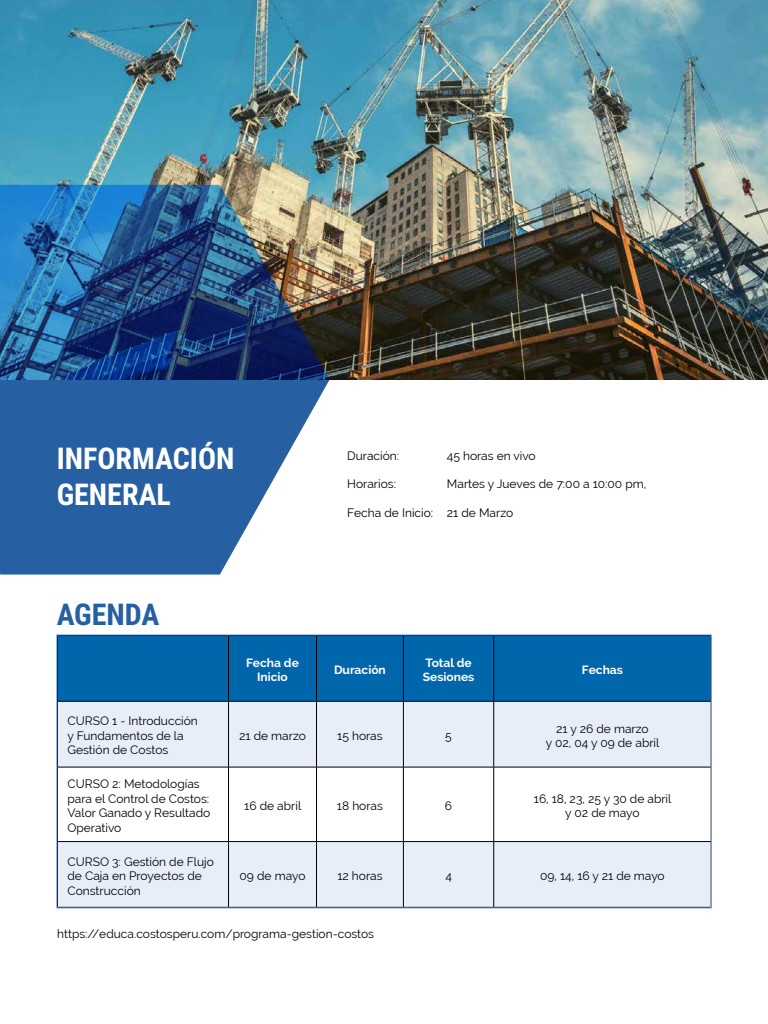
<style>
.page{position:relative;width:768px;height:1024px;background:#fff}
.page>*{position:absolute;margin:0;border:0;box-sizing:border-box;transform-origin:0 0}
.t1{font:700 30px/36px "Roboto Condensed";color:#fff}
.t2{font:700 30px "Roboto Condensed";color:#265fa2}
.t3{font:12px/14.4px "Raleway";color:#000}
.t4{font:700 12px/14.4px "Raleway";color:#fff;text-align:center}
</style>
<div class="page">
<img style="left:0;top:0;width:768px;height:380px">
<div style="left:58px;top:636px;width:652px;height:65px;background:#0066ab"></div>
<svg style="left:58px;top:702px;width:652px;height:205px;fill:#e8eef9"></svg>
<hr style="left:228px;top:636px;width:1px;height:65px;background:#000">
<hr style="left:316px;top:636px;width:1px;height:65px;background:#000">
<hr style="left:403px;top:636px;width:1px;height:65px;background:#000">
<hr style="left:493px;top:636px;width:1px;height:65px;background:#000">
<hr style="left:57px;top:701px;width:172px;height:1px;background:#000">
<hr style="left:229px;top:701px;width:88px;height:1px;background:#000">
<hr style="left:228px;top:702px;width:1px;height:65px;background:#000">
<hr style="left:317px;top:701px;width:86px;height:1px;background:#000">
<hr style="left:316px;top:702px;width:1px;height:65px;background:#000">
<hr style="left:403px;top:701px;width:91px;height:1px;background:#000">
<hr style="left:403px;top:702px;width:1px;height:65px;background:#000">
<hr style="left:494px;top:701px;width:217px;height:1px;background:#000">
<hr style="left:493px;top:702px;width:1px;height:65px;background:#000">
<hr style="left:57px;top:767px;width:172px;height:1px;background:#000">
<hr style="left:229px;top:767px;width:88px;height:1px;background:#000">
<hr style="left:228px;top:767px;width:1px;height:74px;background:#000">
<hr style="left:317px;top:767px;width:86px;height:1px;background:#000">
<hr style="left:316px;top:767px;width:1px;height:74px;background:#000">
<hr style="left:403px;top:767px;width:91px;height:1px;background:#000">
<hr style="left:403px;top:767px;width:1px;height:74px;background:#000">
<hr style="left:494px;top:767px;width:217px;height:1px;background:#000">
<hr style="left:493px;top:767px;width:1px;height:74px;background:#000">
<hr style="left:57px;top:841px;width:172px;height:1px;background:#000">
<hr style="left:229px;top:841px;width:88px;height:1px;background:#000">
<hr style="left:228px;top:842px;width:1px;height:65px;background:#000">
<hr style="left:317px;top:841px;width:86px;height:1px;background:#000">
<hr style="left:316px;top:842px;width:1px;height:65px;background:#000">
<hr style="left:403px;top:841px;width:91px;height:1px;background:#000">
<hr style="left:403px;top:842px;width:1px;height:65px;background:#000">
<hr style="left:494px;top:841px;width:217px;height:1px;background:#000">
<hr style="left:493px;top:842px;width:1px;height:65px;background:#000">
<div style="left:56px;top:634px;width:656px;height:275px;border:1px solid #8cacdf"></div>
<img style="left:0;top:185px;width:330px;height:390px">
<h1 class="t1" style="left:57px;top:439px;width:179px">INFORMACIÓN<br>GENERAL</h1>
<p class="t3" style="left:347px;top:448px;width:54px">Duración:</p>
<p class="t3" style="left:347px;top:477px;width:50px">Horarios:</p>
<p class="t3" style="left:347px;top:506px;width:88px">Fecha de Inicio:</p>
<p class="t3" style="left:447px;top:448px;width:90px">45 horas en vivo</p>
<p class="t3" style="left:447px;top:477px;width:201px">Martes y Jueves de 7:00 a 10:00 pm,</p>
<p class="t3" style="left:447px;top:506px;width:68px">21 de Marzo</p>
<h1 class="t2" style="left:57px;top:593px;width:104px">AGENDA</h1>
<p class="t4" style="left:246px;top:656px;width:54px">Fecha de<br>Inicio</p>
<p class="t4" style="left:334px;top:663px;width:53px">Duración</p>
<p class="t4" style="left:423px;top:656px;width:53px;text-align:left">Total de<br>Sesiones</p>
<p class="t4" style="left:582px;top:663px;width:43px">Fechas</p>
<p class="t3" style="left:67px;top:714px;width:132px">CURSO 1 - Introducción y Fundamentos de la<br>Gestión de Costos</p>
<p class="t3" style="left:67px;top:777px;width:144px">CURSO 2: Metodologías para el Control de Costos:<br>Valor Ganado y Resultado<br>Operativo</p>
<p class="t3" style="left:67px;top:854px;width:148px">CURSO 3: Gestión de Flujo de Caja en Proyectos de<br>Construcción</p>
<p class="t3" style="left:239px;top:728px;width:68px">21 de marzo</p>
<p class="t3" style="left:337px;top:728px;width:47px">15 horas</p>
<p class="t3" style="left:445px;top:728px;width:8px">5</p>
<p class="t3" style="left:546px;top:721px;width:115px;text-align:center">21 y 26 de marzo<br>y 02, 04 y 09 de abril</p>
<p class="t3" style="left:244px;top:799px;width:58px">16 de abril</p>
<p class="t3" style="left:337px;top:799px;width:47px">18 horas</p>
<p class="t3" style="left:445px;top:799px;width:9px">6</p>
<p class="t3" style="left:534px;top:791px;width:139px;text-align:center">16, 18, 23, 25 y 30 de abril y 02 de mayo</p>
<p class="t3" style="left:240px;top:869px;width:67px">09 de mayo</p>
<p class="t3" style="left:337px;top:869px;width:47px">12 horas</p>
<p class="t3" style="left:445px;top:869px;width:8px">4</p>
<p class="t3" style="left:540px;top:869px;width:126px">09, 14, 16 y 21 de mayo</p>
<p class="t3" style="left:57px;top:927px;width:318px">https://educa.costosperu.com/programa-gestion-costos</p>
</div>
